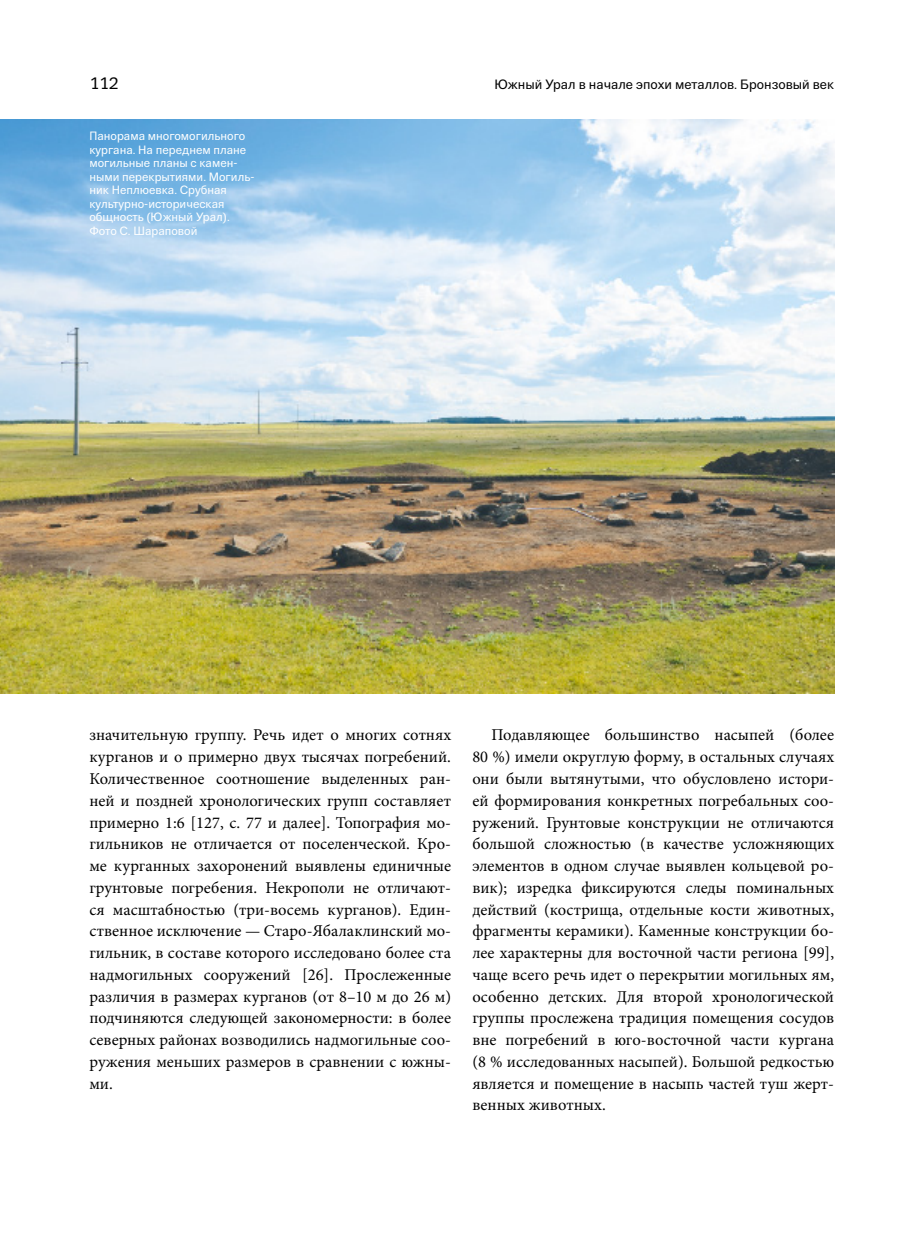
<style>
.page{position:relative;width:915px;height:1234px;background:#fff}
.page>*{position:absolute;margin:0;border:0;box-sizing:border-box;transform-origin:0 0}
.t1{font:16.5px/21.8px "Minion Pro";color:#000;text-align:justify}
.t2{font:16.5px "Trivia Sans";color:#000}
.t3{font:13.5px "Trivia Sans";color:#000}
.t4{font:12px/13.5px "Trivia Sans";color:#fff}
</style>
<div class="page">
<img style="left:0;top:119px;width:833px;height:574px">
<p class="t2" style="left:89px;top:75px;width:31px">112</p>
<p class="t3" style="left:494px;top:77px;width:341px">Южный Урал в начале эпохи металлов. Бронзовый век</p>
<p class="t4" style="left:89px;top:130px;width:165px">Панорама многомогильного кургана. На переднем плане могильные планы с камен&shy;ными перекрытиями. Могиль&shy;ник Неплюевка. Срубная культурно-историческая общность (Южный Урал).<br>Фото С. Шараповой</p>
<p class="t1" style="left:89px;top:724px;width:363px">значительную группу. Речь идет о многих сотнях курганов и о примерно двух тысячах погребений.<br>Количественное соотношение выделенных ран&shy;ней и поздней хронологических групп составляет примерно 1:6 [127, с. 77 и далее]. Топография мо&shy;гильников не отличается от поселенческой. Кро&shy;ме курганных захоронений выявлены единичные грунтовые погребения. Некрополи не отличают&shy;ся масштабностью (три-восемь курганов). Един&shy;ственное исключение — Старо-Ябалаклинский мо&shy;гильник, в составе которого исследовано более ста надмогильных сооружений [26]. Прослеженные различия в размерах курганов (от 8–10 м до 26 м) подчиняются следующей закономерности: в более северных районах возводились надмогильные соо&shy;ружения меньших размеров в сравнении с южны&shy;ми.</p>
<p class="t1" style="left:472px;top:724px;width:363px;text-indent:19px">Подавляющее большинство насыпей (более 80 %) имели округлую форму, в остальных случаях они были вытянутыми, что обусловлено истори&shy;ей формирования конкретных погребальных соо&shy;ружений. Грунтовые конструкции не отличаются большой сложностью (в качестве усложняющих элементов в одном случае выявлен кольцевой ро&shy;вик); изредка фиксируются следы поминальных действий (кострища, отдельные кости животных, фрагменты керамики). Каменные конструкции бо&shy;лее характерны для восточной части региона [99], чаще всего речь идет о перекрытии могильных ям, особенно детских. Для второй хронологической группы прослежена традиция помещения сосудов вне погребений в юго-восточной части кургана (8 % исследованных насыпей). Большой редкостью является и помещение в насыпь частей туш жерт&shy;венных животных.</p>
</div>
